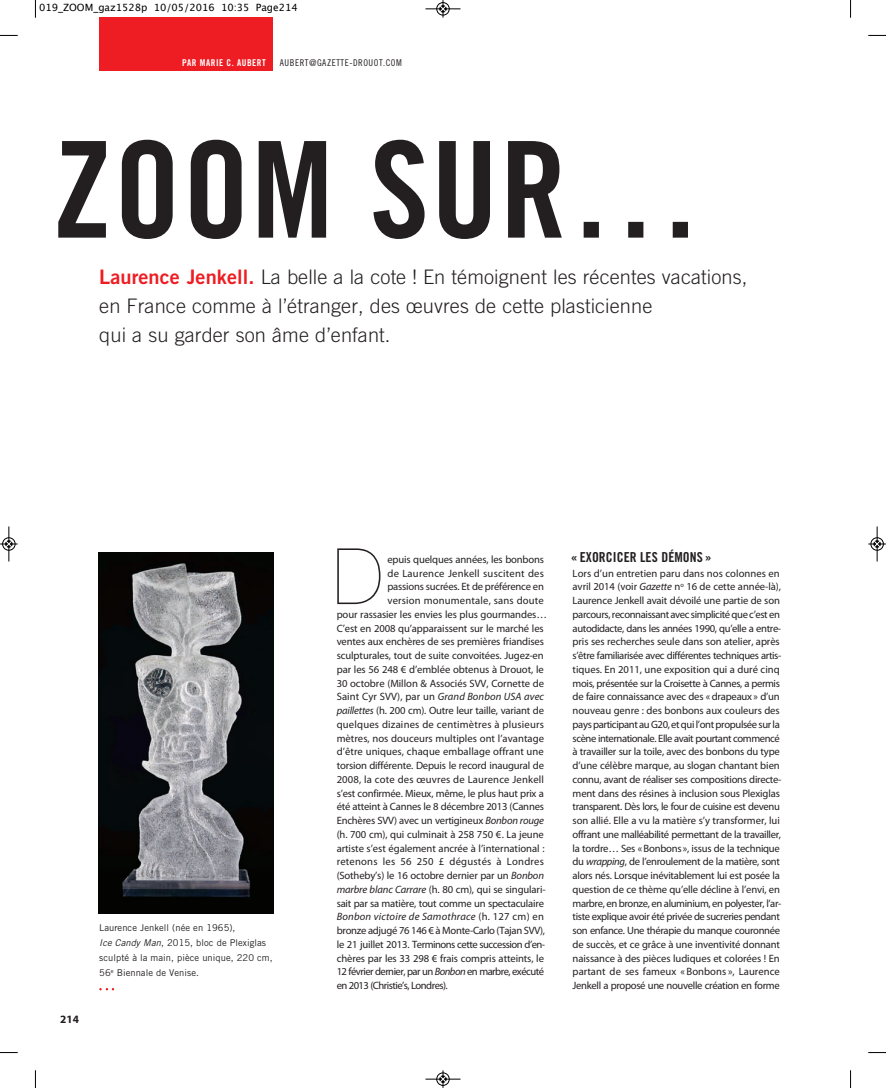
<style>
.page{position:relative;width:886px;height:1088px;background:#fff}
.page>*{position:absolute;margin:0;border:0;box-sizing:border-box;transform-origin:0 0}
.t1{font:133.75px "Trade Gothic LT Std Bd Cn 20";letter-spacing:.015em;color:#231f20}
.t2{font:200 78px "Helvetica Neue";color:#231f20}
.t3{font:300 20px/28.8px "Trade Gothic LT Std";letter-spacing:.005em;color:#231f20}
.t4{font:13.75px "Trade Gothic LT Std Bd Cn 20";letter-spacing:.005em;color:#231f20}
.t5{font:700 11.25px "Myriad Pro";color:#231f20}
.t6{font:10.62px/13.8px "Myriad Pro";letter-spacing:-.015em;color:#231f20}
.t7{font:10.62px "Myriad Pro";letter-spacing:.02em;color:#231f20}
.t8{font:10.62px "Myriad Pro";letter-spacing:.01em;color:#231f20}
.t9{font:10.62px "Myriad Pro";letter-spacing:-.05em;color:#231f20}
.t10{font:10.62px "Myriad Pro";letter-spacing:.015em;color:#231f20}
.t11{font:10.62px "Myriad Pro";letter-spacing:-.045em;color:#231f20}
.t12{font:10.62px "Myriad Pro";letter-spacing:.005em;color:#231f20}
.t13{font:italic 10.62px "Myriad Pro";letter-spacing:.02em;color:#231f20}
.t14{font:10px "Lucida Grande";color:#000}
.t15{font:9.38px/15px "Trade Gothic LT Std";letter-spacing:.005em;color:#231f20}
.t16{font:9.38px "Trade Gothic LT Std Cn 18";letter-spacing:.055em;color:#231f20}
.t17{font:9.38px "Trade Gothic LT Std Bd Cn 20";letter-spacing:.055em;color:#fff}
.s1{font-family:"Trade Gothic LT Std Bd 2";font-weight:400;color:#ee1d23}
.s2{font-style:italic}
.s3{font-style:normal}
</style>
<div class="page">
<div style="left:99px;top:18px;width:174px;height:53px;background:#ee1d23"></div>
<img style="left:99px;top:552px;width:174px;height:361px">
<svg style="left:100px;top:988px;width:15px;height:2px"></svg>
<svg style="left:35px;top:0;width:1px;height:18px"></svg>
<svg style="left:0;top:35px;width:18px;height:1px"></svg>
<svg style="left:850px;top:0;width:1px;height:18px"></svg>
<svg style="left:868px;top:35px;width:18px;height:1px"></svg>
<svg style="left:35px;top:1070px;width:1px;height:18px"></svg>
<svg style="left:0;top:1052px;width:18px;height:1px"></svg>
<svg style="left:850px;top:1070px;width:1px;height:18px"></svg>
<svg style="left:868px;top:1052px;width:18px;height:1px"></svg>
<div style="left:436px;top:2px;width:14px;height:14px;border:1px solid #fff;border-radius:50%"></div>
<hr style="left:425px;top:9px;width:35px;height:1px;background:#000">
<div style="left:437px;top:2px;width:12px;height:13px;border:1px solid #000;border-radius:50%"></div>
<svg style="left:440px;top:0;width:6px;height:18px"></svg>
<div style="left:436px;top:1072px;width:14px;height:14px;border:1px solid #fff;border-radius:50%"></div>
<hr style="left:425px;top:1079px;width:35px;height:1px;background:#000">
<div style="left:437px;top:1073px;width:12px;height:12px;border:1px solid #000;border-radius:50%"></div>
<svg style="left:440px;top:1070px;width:6px;height:18px"></svg>
<div style="left:2px;top:537px;width:14px;height:14px;border:1px solid #fff;border-radius:50%"></div>
<hr style="left:9px;top:526px;width:1px;height:35px;background:#000">
<div style="left:2px;top:537px;width:13px;height:13px;border:1px solid #000;border-radius:50%"></div>
<svg style="left:0;top:541px;width:18px;height:6px"></svg>
<div style="left:870px;top:537px;width:14px;height:14px;border:1px solid #fff;border-radius:50%"></div>
<hr style="left:877px;top:526px;width:1px;height:35px;background:#000">
<div style="left:871px;top:537px;width:12px;height:13px;border:1px solid #000;border-radius:50%"></div>
<svg style="left:868px;top:541px;width:18px;height:6px"></svg>
<p class="t14" style="left:39px;top:2px;width:260px">019_ZOOM_gaz1528p 10/05/2016 10:35 Page214</p>
<p class="t17" style="left:182px;top:57px;width:85px">PAR MARIE C. AUBERT</p>
<p class="t16" style="left:280px;top:57px;width:123px">AUBERT@GAZETTE-DROUOT.COM</p>
<p class="t1" style="left:52px;top:113px;width:652px">ZOOM SUR…</p>
<p class="t3" style="left:99px;top:264px;width:649px"><span class="s1">Laurence Jenkell.</span> La belle a la cote ! En témoignent les récentes vacations, en France comme à l’étranger, des œuvres de cette plasticienne<br>qui a su garder son âme d’enfant.</p>
<p class="t5" style="left:60px;top:1013px;width:20px">214</p>
<p class="t15" style="left:99px;top:920px;width:175px">Laurence Jenkell (née en 1965),<br><span class="s2">Ice Candy Man</span>, 2015, bloc de Plexiglas sculpté à la main, pièce unique, 220 cm, 56<sup>e</sup> Biennale de Venise.</p>
<p class="t2" style="left:333px;top:531px;width:52px">D</p>
<p class="t6" style="left:387px;top:553px;width:158px">epuis quelques années, les bonbons</p>
<p class="t7" style="left:387px;top:569px;width:158px">de Laurence Jenkell suscitent des</p>
<p class="t6" style="left:387px;top:581px;width:158px">passions sucrées. Et de préférence en</p>
<p class="t10" style="left:387px;top:596px;width:158px">version monumentale, sans doute</p>
<p class="t6" style="left:337px;top:608px;width:212px">pour rassasier les envies les plus gourmandes…</p>
<p class="t6" style="left:337px;top:622px;width:209px">C’est en 2008 qu’apparaissent sur le marché les</p>
<p class="t6" style="left:337px;top:636px;width:209px">ventes aux enchères de ses premières friandises</p>
<p class="t6" style="left:337px;top:649px;width:209px">sculpturales, tout de suite convoitées. Jugez-en</p>
<p class="t6" style="left:337px;top:663px;width:209px">par les 56 248 € d’emblée obtenus à Drouot, le</p>
<p class="t6" style="left:337px;top:677px;width:209px">30 octobre (Millon &amp; Associés SVV, Cornette de</p>
<p class="t8" style="left:337px;top:693px;width:209px">Saint Cyr SVV), par un <span class="s2">Grand Bonbon USA avec</span></p>
<p class="t6" style="left:337px;top:704px;width:209px"><span class="s2">paillettes</span> (h. 200 cm). Outre leur taille, variant de</p>
<p class="t7" style="left:337px;top:720px;width:209px">quelques dizaines de centimètres à plusieurs</p>
<p class="t12" style="left:337px;top:734px;width:209px">mètres, nos douceurs multiples ont l’avantage</p>
<p class="t8" style="left:337px;top:748px;width:209px">d’être uniques, chaque emballage offrant une</p>
<p class="t6" style="left:337px;top:759px;width:209px">torsion différente. Depuis le record inaugural de</p>
<p class="t10" style="left:337px;top:775px;width:209px">2008, la cote des œuvres de Laurence Jenkell</p>
<p class="t6" style="left:337px;top:787px;width:209px">s’est confirmée. Mieux, même, le plus haut prix a</p>
<p class="t6" style="left:337px;top:801px;width:209px">été atteint à Cannes le 8 décembre 2013 (Cannes</p>
<p class="t6" style="left:337px;top:814px;width:209px">Enchères SVV) avec un vertigineux <span class="s2">Bonbon rouge</span></p>
<p class="t6" style="left:337px;top:828px;width:209px">(h. 700 cm), qui culminait à 258 750 €. La jeune</p>
<p class="t6" style="left:337px;top:842px;width:209px">artiste s’est également ancrée à l’international :</p>
<p class="t7" style="left:337px;top:858px;width:209px">retenons les 56 250 £ dégustés à Londres</p>
<p class="t6" style="left:337px;top:869px;width:209px">(Sotheby’s) le 16 octobre dernier par un <span class="s2">Bonbon</span></p>
<p class="t6" style="left:337px;top:883px;width:210px"><span class="s2">marbre blanc Carrare</span> (h. 80 cm), qui se singulari-</p>
<p class="t6" style="left:337px;top:897px;width:209px">sait par sa matière, tout comme un spectaculaire</p>
<p class="t13" style="left:337px;top:913px;width:209px">Bonbon victoire de Samothrace <span class="s3">(h. 127 cm) en</span></p>
<p class="t6" style="left:337px;top:924px;width:210px">bronze adjugé 76 146 € à Monte-Carlo (Tajan SVV),</p>
<p class="t11" style="left:337px;top:940px;width:210px">le 21 juillet 2013. Terminons cette succession d’en-</p>
<p class="t6" style="left:337px;top:952px;width:209px">chères par les 33 298 € frais compris atteints, le</p>
<p class="t9" style="left:337px;top:968px;width:209px">12 février dernier, par un <span class="s2">Bonbon</span> en marbre, exécuté</p>
<p class="t9" style="left:337px;top:981px;width:113px">en 2013 (Christie’s, Londres).</p>
<p class="t4" style="left:571px;top:549px;width:142px">« EXORCICER LES DÉMONS »</p>
<p class="t6" style="left:572px;top:567px;width:210px">Lors d’un entretien paru dans nos colonnes en avril 2014 (voir <span class="s2">Gazette</span> n<sup>o</sup> 16 de cette année-là), Laurence Jenkell avait dévoilé une partie de son parcours, reconnaissant avec simplicité que c’est en autodidacte, dans les années 1990, qu’elle a entre&shy;pris ses recherches seule dans son atelier, après s’être familiarisée avec différentes techniques artis&shy;tiques. En 2011, une exposition qui a duré cinq mois, présentée sur la Croisette à Cannes, a permis de faire connaissance avec des « drapeaux » d’un nouveau genre : des bonbons aux couleurs des pays participant au G20, et qui l’ont propulsée sur la scène internationale. Elle avait pourtant commencé à travailler sur la toile, avec des bonbons du type d’une célèbre marque, au slogan chantant bien connu, avant de réaliser ses compositions directe&shy;ment dans des résines à inclusion sous Plexiglas transparent. Dès lors, le four de cuisine est devenu son allié. Elle a vu la matière s’y transformer, lui offrant une malléabilité permettant de la travailler, la tordre… Ses « Bonbons », issus de la technique du <span class="s2">wrapping</span>, de l’enroulement de la matière, sont alors nés. Lorsque inévitablement lui est posée la question de ce thème qu’elle décline à l’envi, en marbre, en bronze, en aluminium, en polyester, l’ar&shy;tiste explique avoir été privée de sucreries pendant son enfance. Une thérapie du manque couronnée de succès, et ce grâce à une inventivité donnant naissance à des pièces ludiques et colorées ! En partant de ses fameux « Bonbons », Laurence Jenkell a proposé une nouvelle création en forme</p>
</div>
